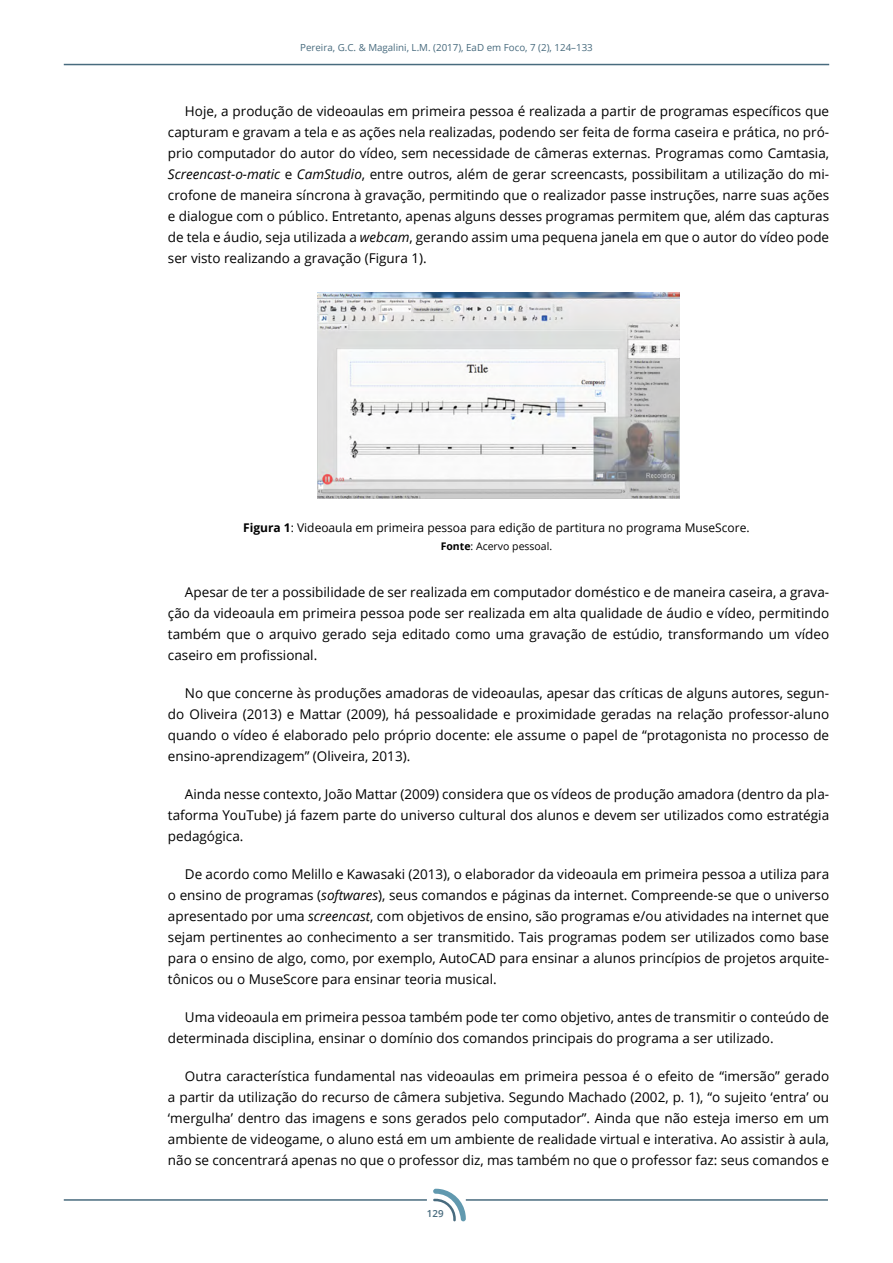
<style>
.page{position:relative;width:893px;height:1263px;background:#fff}
.page>*{position:absolute;margin:0;border:0;box-sizing:border-box;transform-origin:0 0}
.t1{font:13.5px/21px "Open Sans";color:#000;text-align:justify}
.t2{font:12px "Open Sans";color:#000}
.t3{font:10.5px "Open Sans";color:#000}
.t4{font:9.75px "Open Sans";color:#486b7e}
.t5{font:600 9.75px "Open Sans";color:#486b7e}
.s1{font-style:italic}
.s2{font-weight:700}
</style>
<div class="page">
<hr style="left:64px;top:64px;width:765px;height:1px;background:#486b7e">
<hr style="left:466px;top:1199px;width:362px;height:2px;background:#486b7e">
<svg style="left:433px;top:1189px;width:33px;height:32px"></svg>
<hr style="left:64px;top:1199px;width:363px;height:2px;background:#486b7e">
<img style="left:318px;top:293px;width:362px;height:205px">
<p class="t4" style="left:300px;top:41px;width:294px">Pereira, G.C. &amp; Magalini, L.M. (2017), EaD em Foco, 7 (2), 124–133</p>
<p class="t1" style="left:168px;top:100px;width:663px;text-indent:17px">Hoje, a produção de videoaulas em primeira pessoa é realizada a partir de programas específicos que capturam e gravam a tela e as ações nela realizadas, podendo ser feita de forma caseira e prática, no pró&shy;prio computador do autor do vídeo, sem necessidade de câmeras externas. Programas como Camtasia, <span class="s1">Screencast-o-matic</span> e <span class="s1">CamStudio</span>, entre outros, além de gerar screencasts, possibilitam a utilização do mi&shy;crofone de maneira síncrona à gravação, permitindo que o realizador passe instruções, narre suas ações e dialogue com o público. Entretanto, apenas alguns desses programas permitem que, além das capturas de tela e áudio, seja utilizada a <span class="s1">webcam</span>, gerando assim uma pequena janela em que o autor do vídeo pode ser visto realizando a gravação (Figura 1).</p>
<p class="t2" style="left:243px;top:520px;width:508px"><span class="s2">Figura 1</span>: Videoaula em primeira pessoa para edição de partitura no programa MuseScore.</p>
<p class="t3" style="left:441px;top:539px;width:113px"><span class="s2">Fonte</span>: Acervo pessoal.</p>
<p class="t1" style="left:168px;top:581px;width:663px;text-indent:17px">Apesar de ter a possibilidade de ser realizada em computador doméstico e de maneira caseira, a grava&shy;ção da videoaula em primeira pessoa pode ser realizada em alta qualidade de áudio e vídeo, permitindo também que o arquivo gerado seja editado como uma gravação de estúdio, transformando um vídeo caseiro em profissional.</p>
<p class="t1" style="left:168px;top:682px;width:663px;text-indent:17px">No que concerne às produções amadoras de videoaulas, apesar das críticas de alguns autores, segun&shy;do Oliveira (2013) e Mattar (2009), há pessoalidade e proximidade geradas na relação professor-aluno quando o vídeo é elaborado pelo próprio docente: ele assume o papel de “protagonista no processo de ensino-aprendizagem” (Oliveira, 2013).</p>
<p class="t1" style="left:168px;top:783px;width:663px;text-indent:17px">Ainda nesse contexto, João Mattar (2009) considera que os vídeos de produção amadora (dentro da pla&shy;taforma YouTube) já fazem parte do universo cultural dos alunos e devem ser utilizados como estratégia pedagógica.</p>
<p class="t1" style="left:168px;top:863px;width:663px;text-indent:17px">De acordo como Melillo e Kawasaki (2013), o elaborador da videoaula em primeira pessoa a utiliza para o ensino de programas (<span class="s1">softwares</span>), seus comandos e páginas da internet. Compreende-se que o universo apresentado por uma <span class="s1">screencast</span>, com objetivos de ensino, são programas e/ou atividades na internet que sejam pertinentes ao conhecimento a ser transmitido. Tais programas podem ser utilizados como base para o ensino de algo, como, por exemplo, AutoCAD para ensinar a alunos princípios de projetos arquite&shy;tônicos ou o MuseScore para ensinar teoria musical.</p>
<p class="t1" style="left:168px;top:1006px;width:663px;text-indent:17px">Uma videoaula em primeira pessoa também pode ter como objetivo, antes de transmitir o conteúdo de determinada disciplina, ensinar o domínio dos comandos principais do programa a ser utilizado.</p>
<p class="t1" style="left:168px;top:1065px;width:663px;text-indent:17px">Outra característica fundamental nas videoaulas em primeira pessoa é o efeito de “imersão” gerado a partir da utilização do recurso de câmera subjetiva. Segundo Machado (2002, p. 1), “o sujeito ‘entra’ ou ‘mergulha’ dentro das imagens e sons gerados pelo computador”. Ainda que não esteja imerso em um ambiente de videogame, o aluno está em um ambiente de realidade virtual e interativa. Ao assistir à aula, não se concentrará apenas no que o professor diz, mas também no que o professor faz: seus comandos e</p>
<p class="t5" style="left:427px;top:1207px;width:18px">129</p>
</div>
